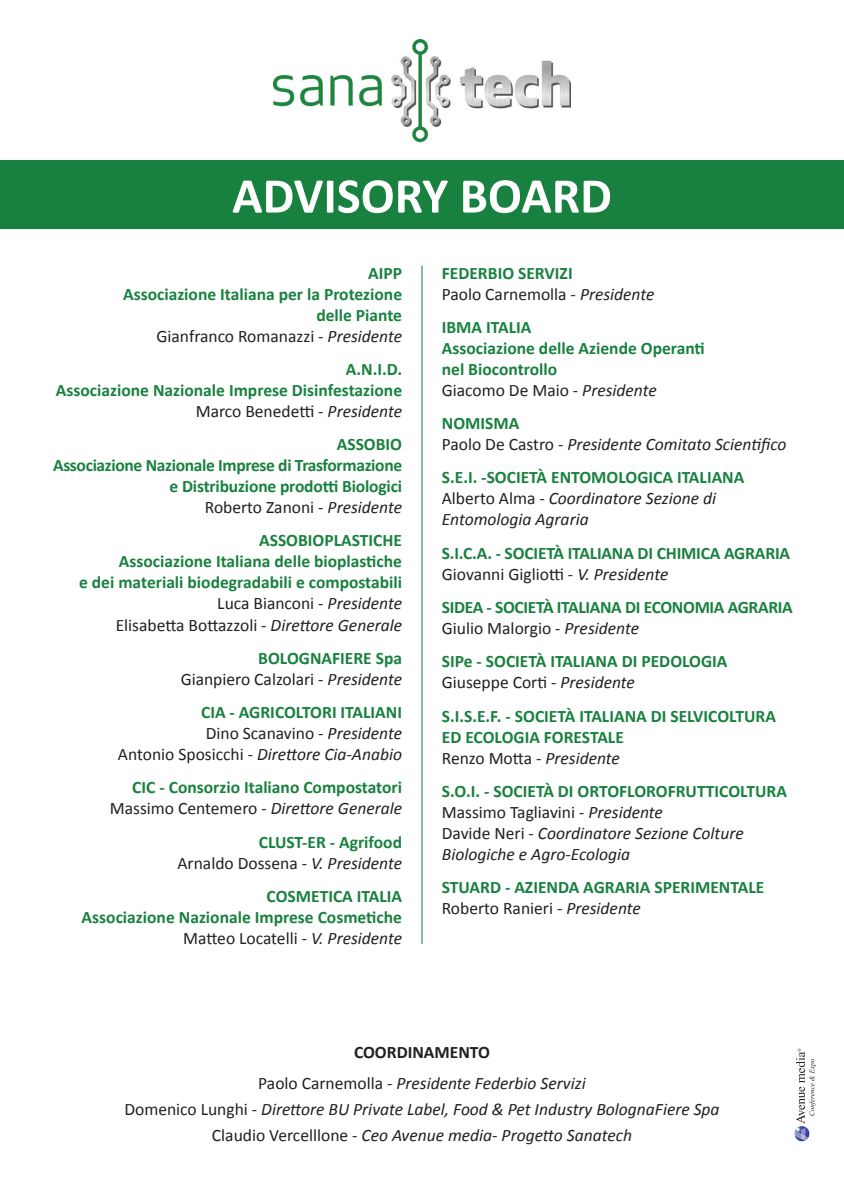
<style>
.page{position:relative;width:844px;height:1191px;background:#fff}
.page>*{position:absolute;margin:0;border:0;box-sizing:border-box;transform-origin:0 0}
.t1{font:700 50.4px "Calibri";color:#fff}
.t2{font:700 17.5px/21px "Calibri";color:#19813f;text-align:right}
.t3{font:italic 17.5px/21px "Calibri";color:#231f20}
.t4{font:17.5px/21px "Calibri";color:#231f20;text-align:right}
.t5{font:700 17.5px/21px "Calibri";letter-spacing:-.02em;color:#19813f;text-align:right}
.t6{font:700 17.5px "Calibri";color:#231f20}
.s1{font-weight:400;color:#231f20}
.s2{font-weight:400;font-style:italic;color:#231f20}
.s3{font-weight:700;color:#19813f}
.s4{font-style:italic}
.s5{font-weight:700;font-style:normal;color:#19813f}
.s6{font-style:normal}
.s7{font-weight:700;font-style:normal}
</style>
<div class="page">
<div style="left:0;top:160px;width:843px;height:68px;background:#19813f"></div>
<hr style="left:421px;top:265px;width:1px;height:679px;background:#19813f">
<img style="left:794px;top:1126px;width:15px;height:15px">
<svg style="left:796px;top:1048px;width:19px;height:75px"></svg>
<img style="left:274px;top:40px;width:296px;height:103px">
<h1 class="t1" style="left:232px;top:164px;width:381px">ADVISORY BOARD</h1>
<p class="t2" style="left:123px;top:261px;width:280px">AIPP<br>Associazione Italiana per la Protezione delle Piante<br><span class="s1">Gianfranco Romanazzi -</span> <span class="s2">Presidente</span></p>
<p class="t2" style="left:56px;top:358px;width:347px">A.N.I.D.<br>Associazione Nazionale Imprese Disinfestazione<br><span class="s1">Marco Benedetti -</span> <span class="s2">Presidente</span></p>
<p class="t5" style="left:53px;top:433px;width:350px">ASSOBIO<br>Associazione Nazionale Imprese di Trasformazione e Distribuzione prodotti Biologici<br><span class="s1">Roberto Zanoni -</span> <span class="s2">Presidente</span></p>
<p class="t2" style="left:79px;top:529px;width:324px">ASSOBIOPLASTICHE<br>Associazione Italiana delle bioplastiche<br>e dei materiali biodegradabili e compostabili <span class="s1">Luca Bianconi -</span> <span class="s2">Presidente<br></span><span class="s1">Elisabetta Bottazzoli -</span> <span class="s2">Direttore Generale</span></p>
<p class="t2" style="left:258px;top:646px;width:41px">BOLOGN</p>
<p class="t4" style="left:181px;top:646px;width:223px"><span class="s3">AFIERE Spa<br></span>Gianpiero Calzolari - <span class="s4">Presidente</span></p>
<p class="t4" style="left:118px;top:701px;width:285px"><span class="s3">CIA - AGRICOLTORI ITALIANI<br></span>Dino Scanavino - <span class="s4">Presidente<br></span>Antonio Sposicchi - <span class="s4">Direttore Cia-Anabio</span></p>
<p class="t2" style="left:110px;top:776px;width:294px">CIC - Consorzio Italiano Compostatori<br><span class="s1">Massimo Centemero -</span> <span class="s2">Direttore Generale</span></p>
<p class="t2" style="left:177px;top:830px;width:226px">CLUST-ER - Agrifood<br><span class="s1">Arnaldo Dossena -</span> <span class="s2">V. Presidente</span></p>
<p class="t2" style="left:82px;top:884px;width:322px">COSMETICA ITALIA<br>Associazione Nazionale Imprese Cosmetiche<br><span class="s1">Matteo Locatelli -</span> <span class="s2">V. Presidente</span></p>
<p class="t4" style="left:441px;top:261px;width:214px;text-align:left"><span class="s3">FEDERBIO SERVIZI<br></span>Paolo Carnemolla - <span class="s4">Presidente</span></p>
<p class="t2" style="left:441px;top:316px;width:264px;text-align:left">IBMA ITALIA<br>Associazione delle Aziende Operanti nel Biocontrollo<br><span class="s1">Giacomo De Maio -</span> <span class="s2">Presidente</span></p>
<p class="t3" style="left:441px;top:412px;width:346px"><span class="s5">NOMISMA<br></span><span class="s6">Paolo De Castro -</span> Presidente Comitato Scientifico</p>
<p class="t3" style="left:441px;top:466px;width:304px"><span class="s5">S.E.I. -SOCIETÀ ENTOMOLOG ICA ITALIANA<br></span><span class="s6">Alberto Alma -</span> Coordinatore Sezione di<br>Entomologia Agraria</p>
<p class="t2" style="left:441px;top:541px;width:350px;text-align:left">S.I.C.A. - SOCIETÀ ITALIANA DI CHIMICA AGRARIA<br><span class="s1">Giovanni Gigliotti -</span> <span class="s2">V. Presidente</span></p>
<p class="t5" style="left:441px;top:596px;width:213px">SIDEA - SOCIETÀ ITALIANA DI ECONO</p>
<p class="t5" style="left:694px;top:596px;width:100px">MIA AGRARIA</p>
<p class="t2" style="left:441px;top:611px;width:287px;line-height:33.2px;text-align:left"><span class="s1">Giulio Malorgio -</span> <span class="s2">Presidente<br></span>SIPe - SOCIETÀ ITALIANA DI PEDOLOG IA</p>
<p class="t2" style="left:441px;top:665px;width:335px;line-height:33.2px;text-align:left"><span class="s1">Giuseppe Corti -</span> <span class="s2">Presidente<br></span>S.I.S.E.F. - SOCIETÀ ITALIANA DI SELVICOLTURA</p>
<p class="t2" style="left:441px;top:725px;width:181px;text-align:left">ED ECOLOG IA FORESTALE<br><span class="s1">Renzo Motta -</span> <span class="s2">Presidente</span></p>
<p class="t3" style="left:441px;top:779px;width:346px"><span class="s5">S.O.I. - SOCIETÀ DI ORTOFLOROFRUTTICOLTURA </span><span class="s6">Massimo Tagliavini -</span> Presidente<br><span class="s6">Davide Neri -</span> Coordinatore Sezione Colture Biologiche e Agro-Ecologia</p>
<p class="t2" style="left:441px;top:876px;width:322px;text-align:left">STUARD - AZIEN DA AGRARIA SPERIMENTALE<br><span class="s1">Roberto Ranieri -</span> <span class="s2">Presidente</span></p>
<p class="t3" style="left:258px;top:1035px;width:329px;line-height:31.2px;text-indent:128px"><span class="s7">RDINAMENTO<br></span><span class="s6">Paolo Carnemolla -</span> Presidente Federbio Servizi</p>
<p class="t3" style="left:124px;top:1095px;width:596px;line-height:26.2px;text-align:center"><span class="s6">Domenico Lunghi -</span> Direttore BU Private Label, Food &amp; Pet Industry BolognaFiere Spa<br><span class="s6">Claudio Vercelllone -</span> Ceo Avenue media- Progetto Sanatech</p>
<p class="t6" style="left:354px;top:1041px;width:12px">COO</p>
</div>
